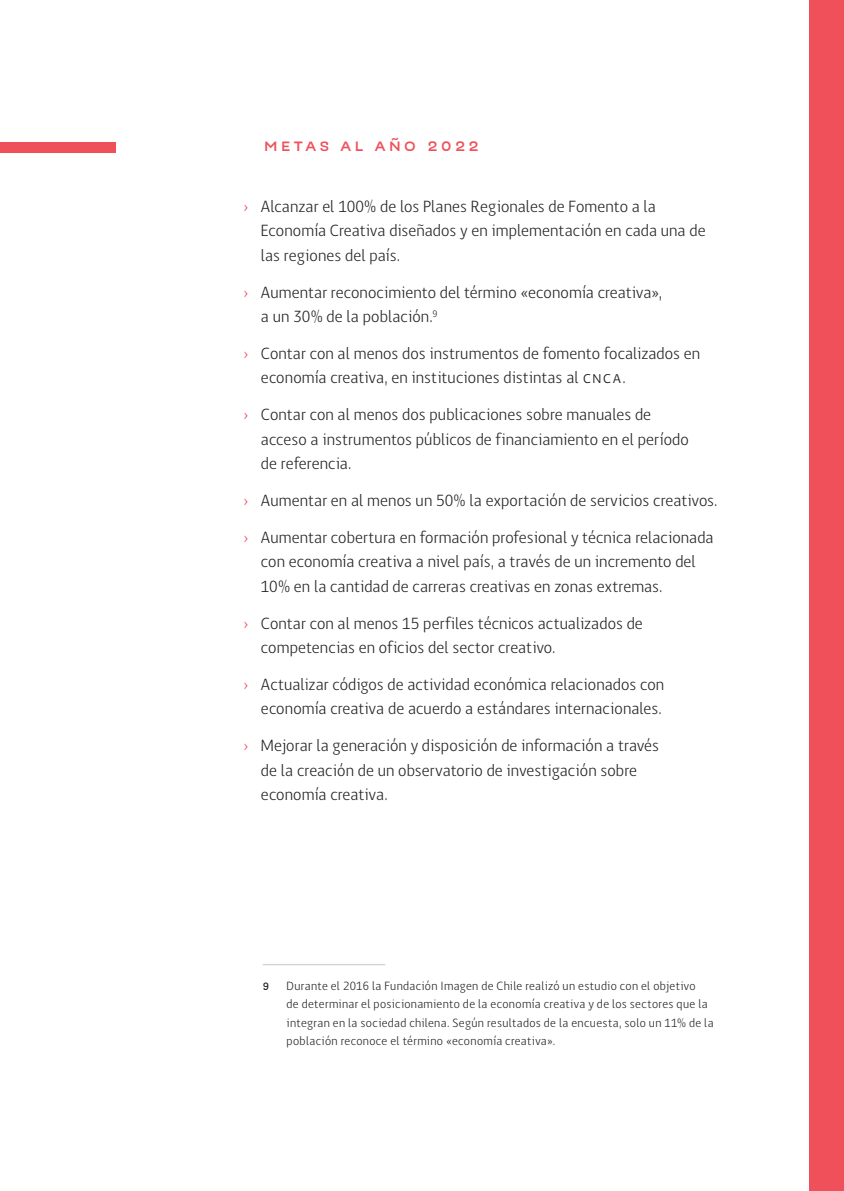
<style>
.page{position:relative;width:844px;height:1191px;background:#fff}
.page>*{position:absolute;margin:0;border:0;box-sizing:border-box;transform-origin:0 0}
.t1{font:500 21px "Modernica";letter-spacing:.165em;color:#ef505a}
.t2{font:300 16.62px/24.5px "Antu";letter-spacing:.005em;color:#231f20}
.t3{font:300 12.25px/18.4px "Antu";letter-spacing:.025em;color:#231f20}
.t4{font:500 12.25px "Modernica";color:#231f20}
.s1{color:#ef505a}
</style>
<div class="page">
<div style="left:809px;top:0;width:34px;height:1191px;background:#ef505a"></div>
<hr style="left:262px;top:964px;width:123px;height:1px;background:#d1d2d4">
<div style="left:0;top:142px;width:115px;height:10px;background:#ef505a"></div>
<p class="t1" style="left:264px;top:135px;width:216px">M etas al año 2022</p>
<p class="t2" style="left:261px;top:194px;width:446px;text-indent:-18px"><span class="s1">›</span> Alcanzar el 100% de los Planes Regionales de Fomento a la<br>Economía Creativa diseñados y en implementación en cada una de las regiones del país.</p>
<p class="t2" style="left:261px;top:280px;width:402px;text-indent:-18px"><span class="s1">›</span> Aumentar reconocimiento del término «economía creativa», a un 30% de la población.<sup>9</sup></p>
<p class="t2" style="left:261px;top:341px;width:440px;text-indent:-18px"><span class="s1">›</span> Contar con al menos dos instrumentos de fomento focalizados en economía creativa, en instituciones distintas al cnca.</p>
<p class="t2" style="left:261px;top:402px;width:429px;text-indent:-18px"><span class="s1">›</span> Contar con al menos dos publicaciones sobre manuales de acceso a instrumentos públicos de financiamiento en el período de referencia.</p>
<p class="t2" style="left:243px;top:488px;width:475px"><span class="s1">›</span> Aumentar en al menos un 50% la exportación de servicios creativos.</p>
<p class="t2" style="left:261px;top:525px;width:454px;text-indent:-18px"><span class="s1">›</span> Aumentar cobertura en formación profesional y técnica relacionada con economía creativa a nivel país, a través de un incremento del<br>10% en la cantidad de carreras creativas en zonas extremas.</p>
<p class="t2" style="left:261px;top:610px;width:383px;text-indent:-18px"><span class="s1">›</span> Contar con al menos 15 perfiles técnicos actualizados de competencias en oficios del sector creativo.</p>
<p class="t2" style="left:243px;top:672px;width:422px;text-align:right"><span class="s1">›</span> Actualizar códigos de actividad económica relacionados con economía creativa de acuerdo a estándares internacionales.</p>
<p class="t2" style="left:261px;top:733px;width:399px;text-indent:-18px"><span class="s1">›</span> Mejorar la generación y disposición de información a través de la creación de un observatorio de investigación sobre economía creativa.</p>
<p class="t4" style="left:262px;top:980px;width:8px">9</p>
<p class="t3" style="left:286px;top:976px;width:428px">Durante el 2016 la Fundación Imagen de Chile realizó un estudio con el objetivo<br>de determinar el posicionamiento de la economía creativa y de los sectores que la integran en la sociedad chilena. Según resultados de la encuesta, solo un 11% de la población reconoce el término «economía creativa».</p>
</div>
